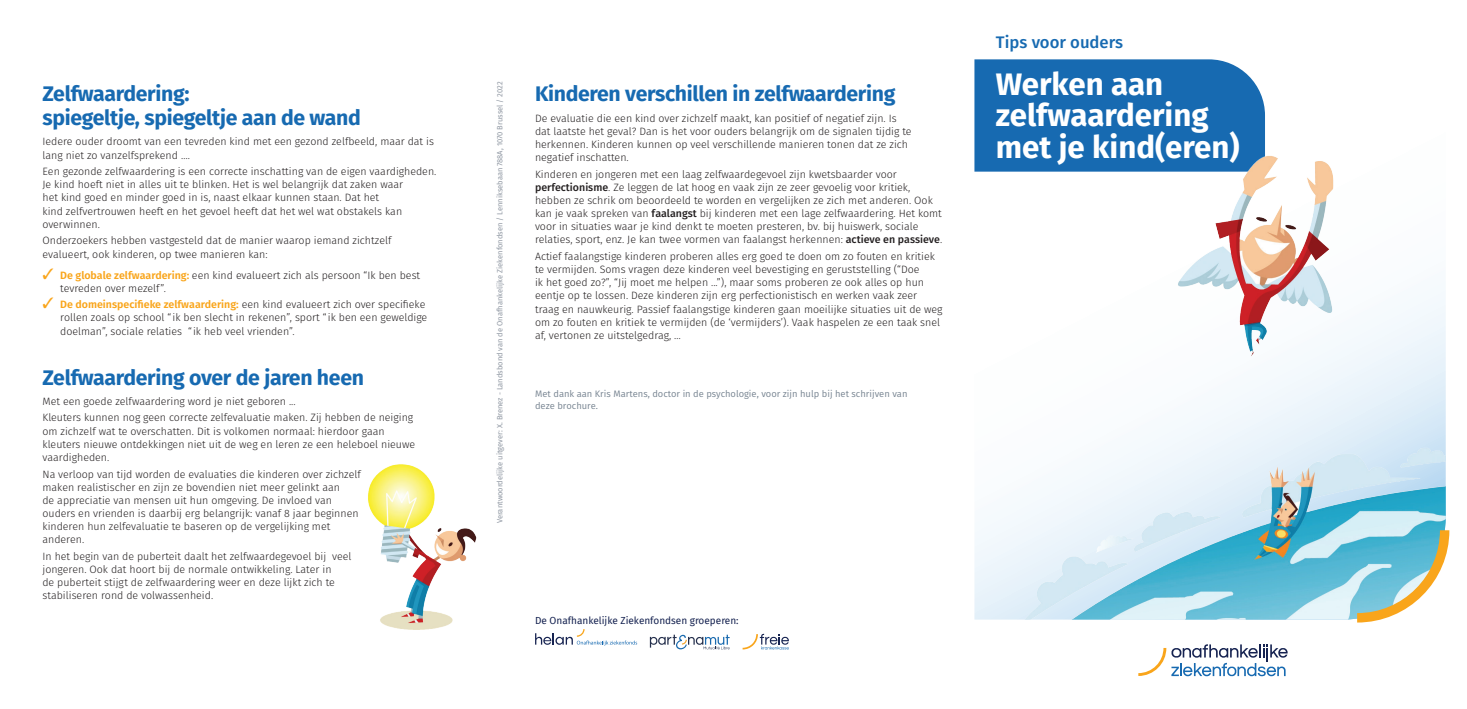
<style>
.page{position:relative;width:1467px;height:709px;background:#fff}
.page>*{position:absolute;margin:0;border:0;box-sizing:border-box;transform-origin:0 0}
.t1{font:700 31.25px/31.2px "Fira Sans";color:#fff}
.t2{font:700 21.25px/23.8px "Fira Sans";letter-spacing:-.015em;color:#176ab1}
.t3{font:500 16.75px "Fira Sans";color:#176ab1}
.t4{font:300 10.62px/13.1px "Fira Sans";color:#231f20}
.t5{font:10px "Fira Sans";color:#162351}
.t6{font:9.38px/11.9px "Fira Sans";color:#778491}
.t7{font:7.5px "Fira Sans";color:#9098a3}
.s1{color:#f9a51b}
.s2{font-weight:600;color:#f9a51b}
.s3{font-weight:500}
</style>
<div class="page">
<svg style="left:535px;top:629px;width:102px;height:16px"></svg>
<svg style="left:650px;top:634px;width:80px;height:15px"></svg>
<svg style="left:743px;top:634px;width:46px;height:15px"></svg>
<svg style="left:1138px;top:644px;width:150px;height:32px"></svg>
<svg style="left:974px;top:59px;width:279px;height:22px;background:#2673b6"></svg>
<img style="left:974px;top:81px;width:472px;height:538px">
<img style="left:368px;top:464px;width:109px;height:166px">
<svg style="left:1357px;top:530px;width:92px;height:92px"></svg>
<h2 class="t2" style="left:43px;top:81px;width:320px">Zelfwaardering:<br>spiegeltje, spiegeltje aan de wand</h2>
<p class="t4" style="left:43px;top:135px;width:393px">Iedere ouder droomt van een tevreden kind met een gezond zelfbeeld, maar dat is lang niet zo vanzelfsprekend ….</p>
<p class="t4" style="left:43px;top:165px;width:395px">Een gezonde zelfwaardering is een correcte inschatting van de eigen vaardigheden.<br>Je kind hoeft niet in alles uit te blinken. Het is wel belangrijk dat zaken waar<br>het kind goed en minder goed in is, naast elkaar kunnen staan. Dat het<br>kind zelfvertrouwen heeft en het gevoel heeft dat het wel wat obstakels kan overwinnen.</p>
<p class="t4" style="left:43px;top:234px;width:350px">Onderzoekers hebben vastgesteld dat de manier waarop iemand zichtzelf evalueert, ook kinderen, op twee manieren kan:</p>
<p class="t4" style="left:60px;top:269px;width:361px;text-indent:-18px"><span class="s1">✓</span> <span class="s2">De globale zelfwaardering:</span> een kind evalueert zich als persoon “Ik ben best tevreden over mezelf”.</p>
<p class="t4" style="left:60px;top:298px;width:369px;text-indent:-18px"><span class="s1">✓</span> <span class="s2">De domeinspecifieke zelfwaardering:</span> een kind evalueert zich over specifieke rollen zoals op school “ik ben slecht in rekenen”, sport “ik ben een geweldige doelman”, sociale relaties “ik heb veel vrienden”.</p>
<h2 class="t2" style="left:43px;top:364px;width:323px">Zelfwaardering over de jaren heen</h2>
<p class="t4" style="left:43px;top:393px;width:372px;line-height:16.6px">Met een goede zelfwaardering word je niet geboren ...<br>Kleuters kunnen nog geen correcte zelfevaluatie maken. Zij hebben de neiging</p>
<p class="t4" style="left:43px;top:424px;width:374px">om zichzelf wat te overschatten. Dit is volkomen normaal: hierdoor gaan kleuters nieuwe ontdekkingen niet uit de weg en leren ze een heleboel nieuwe vaardigheden.</p>
<p class="t4" style="left:43px;top:467px;width:320px">Na verloop van tijd worden de evaluaties die kinderen over zichzelf maken realistischer en zijn ze bovendien niet meer gelinkt aan<br>de appreciatie van mensen uit hun omgeving. De invloed van ouders en vrienden is daarbij erg belangrijk: vanaf 8 jaar beginnen kinderen hun zelfevaluatie te baseren op de vergelijking met anderen.</p>
<p class="t4" style="left:43px;top:549px;width:311px">In het begin van de puberteit daalt het zelfwaardegevoel bij veel jongeren. Ook dat hoort bij de normale ontwikkeling. Later in<br>de puberteit stijgt de zelfwaardering weer en deze lijkt zich te stabiliseren rond de volwassenheid.</p>
<p class="t7" style="left:494px;top:523px;width:443px;rotate:-90deg">Verantwoordelijke uitgever: X. Brenez - Landsbond van de Onafhankelijke Ziekenfondsen / Lenniksebaan 788A, 1070 Brussel / 2022</p>
<h2 class="t2" style="left:535px;top:81px;width:362px">Kinderen verschillen in zelfwaardering</h2>
<p class="t4" style="left:535px;top:111px;width:378px">De evaluatie die een kind over zichzelf maakt, kan positief of negatief zijn. Is dat laatste het geval? Dan is het voor ouders belangrijk om de signalen tijdig te herkennen. Kinderen kunnen op veel verschillende manieren tonen dat ze zich negatief inschatten.</p>
<p class="t4" style="left:535px;top:167px;width:409px">Kinderen en jongeren met een laag zelfwaardegevoel zijn kwetsbaarder voor <span class="s3">perfectionisme</span>. Ze leggen de lat hoog en vaak zijn ze zeer gevoelig voor kritiek, hebben ze schrik om beoordeeld te worden en vergelijken ze zich met anderen. Ook kan je vaak spreken van <span class="s3">faalangst</span> bij kinderen met een lage zelfwaardering. Het komt voor in situaties waar je kind denkt te moeten presteren, bv. bij huiswerk, sociale relaties, sport, enz. Je kan twee vormen van faalangst herkennen: <span class="s3">actieve en passieve</span>.</p>
<p class="t4" style="left:535px;top:250px;width:409px">Actief faalangstige kinderen proberen alles erg goed te doen om zo fouten en kritiek te vermijden. Soms vragen deze kinderen veel bevestiging en geruststelling (“Doe<br>ik het goed zo?”, “Jij moet me helpen ...”), maar soms proberen ze ook alles op hun eentje op te lossen. Deze kinderen zijn erg perfectionistisch en werken vaak zeer traag en nauwkeurig. Passief faalangstige kinderen gaan moeilijke situaties uit de weg om zo fouten en kritiek te vermijden (de ‘vermijders’). Vaak haspelen ze een taak snel af, vertonen ze uitstelgedrag, …</p>
<p class="t6" style="left:535px;top:388px;width:374px">Met dank aan Kris Martens, doctor in de psychologie, voor zijn hulp bij het schrijven van deze brochure.</p>
<p class="t5" style="left:535px;top:613px;width:205px">De Onafhankelijke Ziekenfondsen groeperen:</p>
<h3 class="t3" style="left:996px;top:30px;width:129px">Tips voor ouders</h3>
<h1 class="t1" style="left:996px;top:66px;width:245px">Werken aan zelfwaardering met je kind(eren)</h1>
</div>
